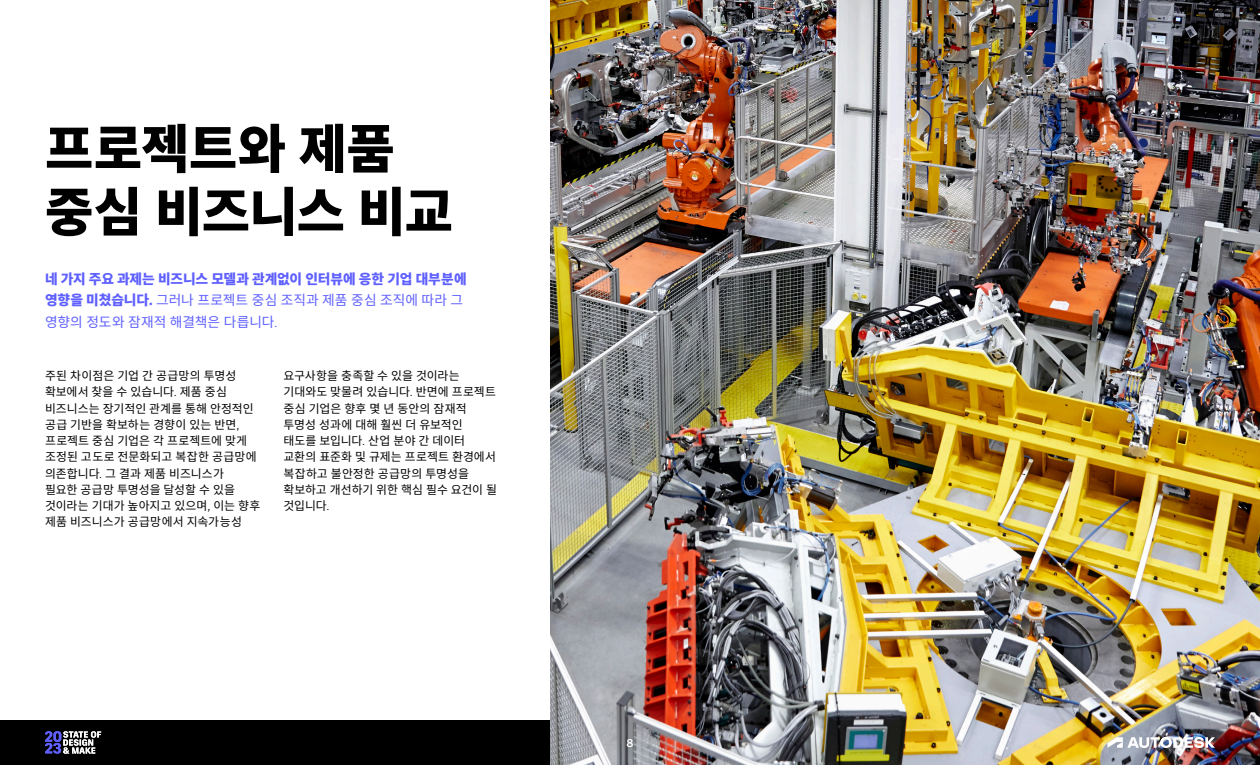
<style>
.page{position:relative;width:1260px;height:765px;background:#fff}
.page>*{position:absolute;margin:0;border:0;box-sizing:border-box;transform-origin:0 0}
.Headline_level_1_white{font:900 52.5px/63px "Noto Sans KR";letter-spacing:-.015em;color:#000}
.Body_text{font:900 13.75px/21.2px "Noto Sans KR";letter-spacing:-.005em;color:#5f60ff}
.Body_text-2{font:11.88px/16.2px "Noto Sans KR";color:#000}
.Tradegraph{font:700 11.25px "Artifakt Element";color:#fff}
.s1{font-family:"Artifakt Element";font-weight:800}
.s2{font-weight:400}
.s3{font-family:"Artifakt Element";font-weight:400}
.s4{font-family:"Artifakt Element"}
</style>
<div class="page">
<div style="left:0;top:720px;width:1260px;height:45px;background:#000"></div>
<img style="left:550px;top:0;width:710px;height:765px">
<svg style="left:1108px;top:737px;width:107px;height:11px"></svg>
<svg style="left:45px;top:731px;width:56px;height:23px"></svg>
<p class="Headline_level_1_white" style="left:45px;top:118px;width:409px">프로젝트와 제품 중심 비즈니스 비교</p>
<p class="Body_text" style="left:45px;top:269px;width:423px">네 가지 주요 과제는 비즈니스 모델과 관계없이 인터뷰에 응한 기업 대부분에 영향을 미쳤습니다<span class="s1">.</span> <span class="s2">그러나 프로젝트 중심 조직과 제품 중심 조직에 따라 그 영향의 정도와 잠재적 해결책은 다릅니다</span><span class="s3">.</span></p>
<p class="Body_text-2" style="left:45px;top:368px;width:217px">주된 차이점은 기업 간 공급망의 투명성 확보에서 찾을 수 있습니다<span class="s4">.</span> 제품 중심 비즈니스는 장기적인 관계를 통해 안정적인 공급 기반을 확보하는 경향이 있는 반면<span class="s4">, </span>프로젝트 중심 기업은 각 프로젝트에 맞게 조정된 고도로 전문화되고 복잡한 공급망에 의존합니다<span class="s4">.</span> 그 결과 제품 비즈니스가<br>필요한 공급망 투명성을 달성할 수 있을 것이라는 기대가 높아지고 있으며<span class="s4">,</span> 이는 향후 제품 비즈니스가 공급망에서 지속가능성</p>
<p class="Body_text-2" style="left:284px;top:368px;width:215px">요구사항을 충족할 수 있을 것이라는 기대와도 맞물려 있습니다<span class="s4">.</span> 반면에 프로젝트 중심 기업은 향후 몇 년 동안의 잠재적 투명성 성과에 대해 훨씬 더 유보적인 태도를 보입니다<span class="s4">.</span> 산업 분야 간 데이터 교환의 표준화 및 규제는 프로젝트 환경에서 복잡하고 불안정한 공급망의 투명성을 확보하고 개선하기 위한 핵심 필수 요건이 될 것입니다<span class="s4">.</span></p>
<p class="Tradegraph" style="left:626px;top:735px;width:9px">8</p>
</div>
